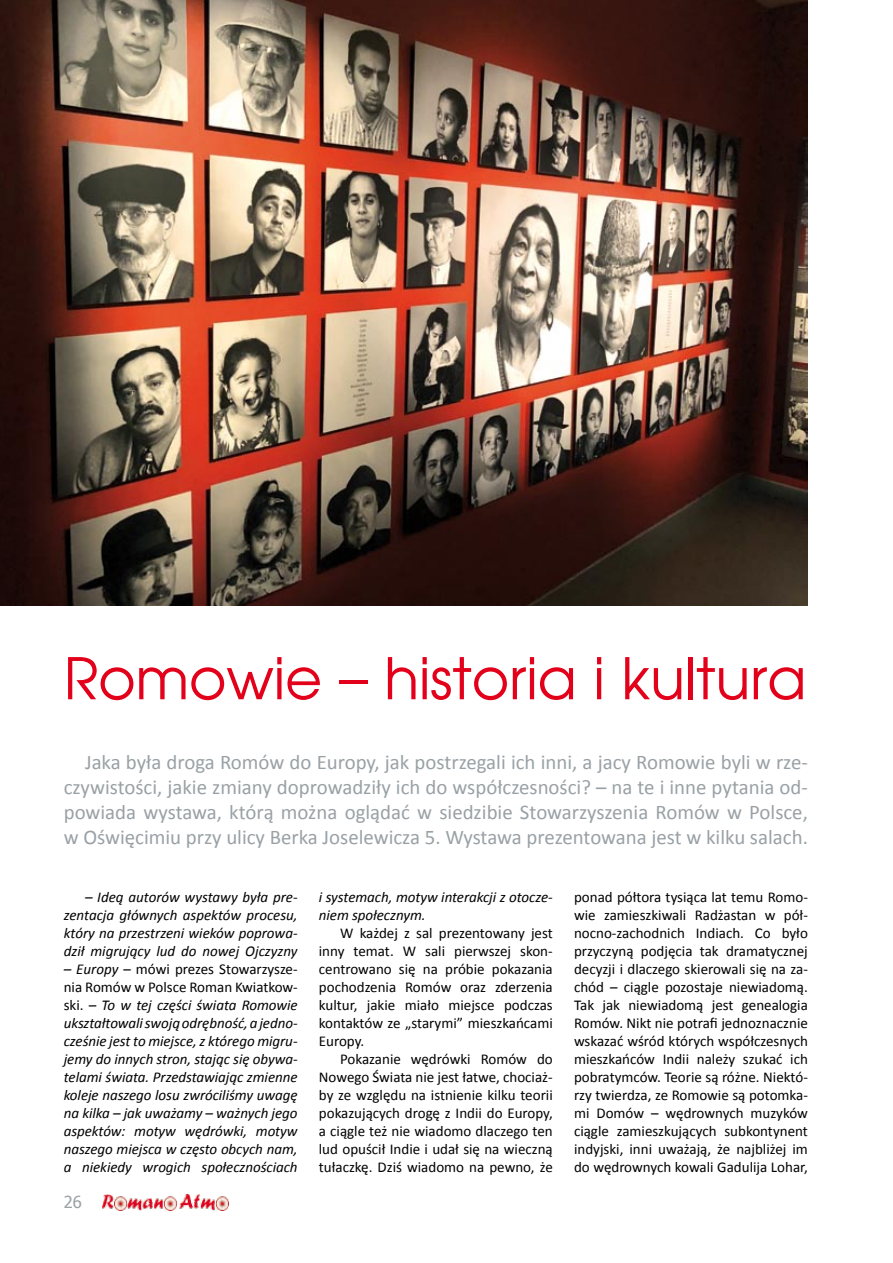
<style>
.page{position:relative;width:893px;height:1263px;background:#fff}
.page>*{position:absolute;margin:0;border:0;box-sizing:border-box;transform-origin:0 0}
.t1{font:57px "Avalon";color:#e2001a}
.t2{font:20.85px/25px "Calibri";color:#99a1a6;text-align:justify}
.t3{font:16.5px "Tahoma";color:#99a1a6}
.t4{font:15px/18px "Calibri";color:#000;text-align:justify}
.t5{font:italic 15px/18px "Calibri";letter-spacing:-.005em;color:#000;text-align:justify}
.s1{font-style:normal}
</style>
<div class="page">
<img style="left:103px;top:1195px;width:125px;height:15px">
<img style="left:0;top:0;width:808px;height:606px">
<h1 class="t1" style="left:64px;top:645px;width:744px">Romowie – historia i kultura</h1>
<p class="t2" style="left:64px;top:748px;width:746px;text-indent:21px">Jaka była droga Romów do Europy, jak postrzegali ich inni, a jacy Romowie byli w rze&shy;czywistości, jakie zmiany doprowadziły ich do współczesności? – na te i inne pytania od&shy;powiada wystawa, którą można oglądać w siedzibie Stowarzyszenia Romów w Polsce, w Oświęcimiu przy ulicy Berka Joselewicza 5. Wystawa prezentowana jest w kilku salach.</p>
<p class="t5" style="left:64px;top:887px;width:235px;text-indent:21px">– Ideą autorów wystawy była pre&shy;zentacja głównych aspektów procesu, który na przestrzeni wieków poprowa&shy;dził migrujący lud do nowej Ojczyzny</p>
<p class="t5" style="left:64px;top:959px;width:235px">– Europy <span class="s1">– mówi prezes Stowarzysze&shy;nia Romów w Polsce Roman Kwiatkow&shy;ski.</span> – To w tej części świata Romowie ukształtowali swoją odrębność, a jedno&shy;cześnie jest to miejsce, z którego migru&shy;jemy do innych stron, stając się obywa&shy;telami świata. Przedstawiając zmienne koleje naszego losu zwróciliśmy uwagę na kilka – jak uważamy – ważnych jego aspektów: motyw wędrówki, motyw naszego miejsca w często obcych nam, a niekiedy wrogich społecznościach</p>
<p class="t3" style="left:64px;top:1190px;width:10px">26</p>
<p class="t5" style="left:319px;top:887px;width:235px">i systemach, motyw interakcji z otocze&shy;niem społecznym.</p>
<p class="t4" style="left:319px;top:923px;width:235px;text-indent:21px">W każdej z sal prezentowany jest inny temat. W sali pierwszej skon&shy;centrowano się na próbie pokazania pochodzenia Romów oraz zderzenia kultur, jakie miało miejsce podczas kontaktów ze „starymi” mieszkańcami Europy.</p>
<p class="t4" style="left:319px;top:1049px;width:235px;text-indent:21px">Pokazanie wędrówki Romów do Nowego Świata nie jest łatwe, chociaż&shy;by ze względu na istnienie kilku teorii pokazujących drogę z Indii do Europy, a ciągle też nie wiadomo dlaczego ten lud opuścił Indie i udał się na wieczną tułaczkę. Dziś wiadomo na pewno, że</p>
<p class="t4" style="left:574px;top:887px;width:235px">ponad półtora tysiąca lat temu Romo&shy;wie zamieszkiwali Radżastan w pół&shy;nocno-zachodnich Indiach. Co było przyczyną podjęcia tak dramatycznej decyzji i dlaczego skierowali się na za&shy;chód – ciągle pozostaje niewiadomą.<br>Tak jak niewiadomą jest genealogia Romów. Nikt nie potrafi jednoznacznie wskazać wśród których współczesnych mieszkańców Indii należy szukać ich pobratymców. Teorie są różne. Niektó&shy;rzy twierdza, ze Romowie są potomka&shy;mi Domów – wędrownych muzyków ciągle zamieszkujących subkontynent indyjski, inni uważają, że najbliżej im do wędrownych kowali Gadulija Lohar,</p>
</div>
